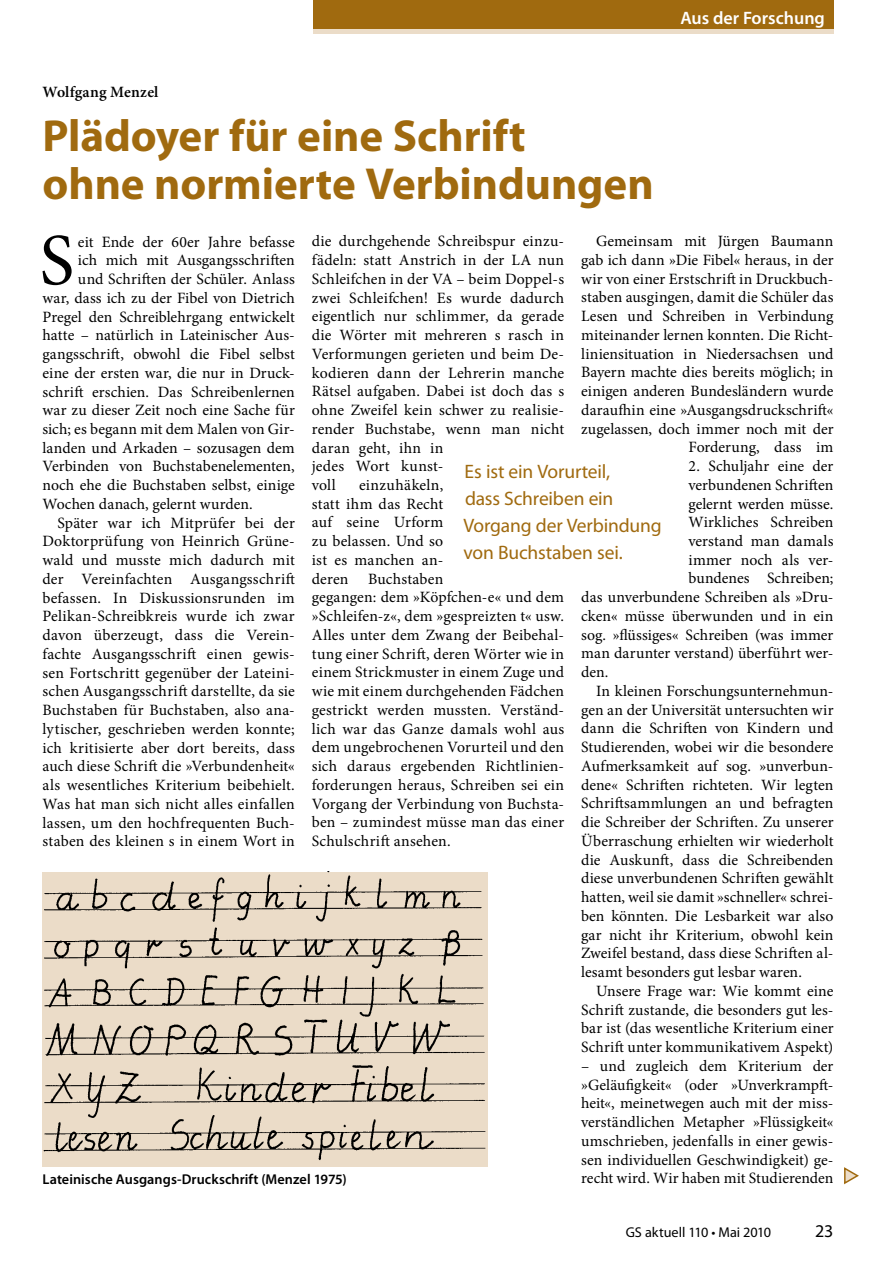
<style>
.page{position:relative;width:893px;height:1263px;background:#fff}
.page>*{position:absolute;margin:0;border:0;box-sizing:border-box;transform-origin:0 0}
.t1{font:73.5px "Minion Pro";color:#000}
.t2{font:700 45px/48px "Myriad Pro";color:#a06a0f}
.t3{font:19.5px/27px "Myriad Pro";letter-spacing:-.005em;color:#a06a0f}
.t4{font:600 18px "Myriad Pro";color:#fff}
.t5{font:18px "Myriad Pro";color:#000}
.t6{font:15.75px/18.8px "Minion Pro";letter-spacing:.01em;color:#000}
.t7{font:600 15.75px "Minion Pro";letter-spacing:.005em;color:#000}
.t8{font:600 14.25px "Myriad Pro";letter-spacing:.005em;color:#000}
.t9{font:14.25px "Myriad Pro";color:#000}
</style>
<div class="page">
<div style="left:313px;top:0;width:520px;height:33px;background:#a06a0f"></div>
<hr style="left:313px;top:30px;width:520px;height:4px;background:#ebdcc8">
<img style="left:43px;top:872px;width:445px;height:294px">
<svg style="left:844px;top:1167px;width:15px;height:18px"></svg>
<p class="t4" style="left:672px;top:6px;width:154px">Praxis: Grundschrift</p>
<p class="t4" style="left:680px;top:6px;width:146px">Aus der Forschung</p>
<p class="t7" style="left:43px;top:81px;width:118px">Wolfgang Menzel</p>
<h2 class="t2" style="left:43px;top:110px;width:613px">Plädoyer für eine Schrift<br>ohne normierte Verbindungen</h2>
<h1 class="t1" style="left:39px;top:211px;width:36px">S</h1>
<p class="t6" style="left:78px;top:232px;width:218px">eit Ende der 60er Jahre befasse</p>
<p class="t6" style="left:312px;top:232px;width:254px">die durchgehende Schreibspur einzu&shy;fädeln: statt Anstrich in der LA nun<br>Schleifchen in der VA – beim Doppel-s zwei Schleifchen! Es wurde dadurch eigentlich nur schlimmer, da gerade die Wörter mit mehreren s rasch in<br>Verformungen gerieten und beim De&shy;kodieren dann der Lehrerin manche<br>Rätsel aufgaben. Dabei ist doch das s ohne Zweifel kein schwer zu realisie&shy;render Buchstabe, wenn man nicht daran geht, ihn in<br>jedes Wort kunst-<br>voll</p>
<p class="t6" style="left:581px;top:232px;width:254px;text-align:right">Gemeinsam mit Jürgen Baumann gab ich dann »Die Fibel« heraus, in der wir von einer Erstschrift in Druckbuch&shy;staben ausgingen, damit die Schüler das Lesen und Schreiben in Verbindung miteinander lernen konnten. Die Richt&shy;liniensituation in Niedersachsen und Bayern machte dies bereits möglich; in einigen anderen Bundesländern wurde daraufhin eine »Ausgangsdruckschrift« zugelassen, doch immer noch mit der Forderung, dass im</p>
<p class="t6" style="left:688px;top:457px;width:146px">2. Schuljahr eine der</p>
<p class="t6" style="left:688px;top:475px;width:146px">verbundenen Schriften</p>
<p class="t6" style="left:688px;top:494px;width:146px">gelernt werden müsse.</p>
<p class="t6" style="left:688px;top:513px;width:146px">Wirkliches Schreiben</p>
<p class="t6" style="left:688px;top:532px;width:146px">verstand man damals</p>
<p class="t6" style="left:688px;top:550px;width:146px">immer noch als ver-</p>
<p class="t6" style="left:688px;top:569px;width:146px">bundenes Schreiben;</p>
<p class="t6" style="left:581px;top:588px;width:254px">das unverbundene Schreiben als »Dru-</p>
<p class="t6" style="left:581px;top:607px;width:254px">cken« müsse überwunden und in ein</p>
<p class="t6" style="left:581px;top:625px;width:254px">sog. »flüssiges« Schreiben (was immer</p>
<p class="t6" style="left:581px;top:644px;width:254px">man darunter verstand) überführt wer-</p>
<p class="t6" style="left:581px;top:663px;width:29px">den.</p>
<p class="t6" style="left:596px;top:682px;width:239px">In kleinen Forschungsunternehmun-</p>
<p class="t6" style="left:581px;top:700px;width:254px">gen an der Universität untersuchten wir</p>
<p class="t6" style="left:581px;top:719px;width:254px">dann die Schriften von Kindern und</p>
<p class="t6" style="left:581px;top:738px;width:254px">Studierenden, wobei wir die besondere</p>
<p class="t6" style="left:581px;top:757px;width:254px">Aufmerksamkeit auf sog. »unverbun-</p>
<p class="t6" style="left:581px;top:775px;width:254px">dene« Schriften richteten. Wir legten</p>
<p class="t6" style="left:581px;top:794px;width:254px">Schriftsammlungen an und befragten</p>
<p class="t6" style="left:581px;top:813px;width:254px">die Schreiber der Schriften. Zu unserer</p>
<p class="t6" style="left:581px;top:831px;width:254px">Überraschung erhielten wir wiederholt</p>
<p class="t6" style="left:581px;top:850px;width:254px">die Auskunft, dass die Schreibenden</p>
<p class="t6" style="left:581px;top:869px;width:254px">diese unverbundenen Schriften gewählt</p>
<p class="t6" style="left:581px;top:888px;width:252px">hatten, weil sie damit »schneller« schrei-</p>
<p class="t6" style="left:581px;top:906px;width:254px">ben könnten. Die Lesbarkeit war also</p>
<p class="t6" style="left:581px;top:925px;width:254px">gar nicht ihr Kriterium, obwohl kein</p>
<p class="t6" style="left:581px;top:944px;width:254px">Zweifel bestand, dass diese Schriften al-</p>
<p class="t6" style="left:581px;top:963px;width:222px">lesamt besonders gut lesbar waren.</p>
<p class="t6" style="left:596px;top:981px;width:239px">Unsere Frage war: Wie kommt eine</p>
<p class="t6" style="left:581px;top:1000px;width:254px">Schrift zustande, die besonders gut les-</p>
<p class="t6" style="left:581px;top:1019px;width:254px">bar ist (das wesentliche Kriterium einer</p>
<p class="t6" style="left:581px;top:1038px;width:254px">Schrift unter kommunikativem Aspekt)</p>
<p class="t6" style="left:581px;top:1056px;width:254px;text-align:justify">– und zugleich dem Kriterium der »Geläufigkeit« (oder »Unverkrampft&shy;heit«, meinetwegen auch mit der miss&shy;verständlichen Metapher »Flüssigkeit« umschrieben, jedenfalls in einer gewis&shy;sen individuellen Geschwindigkeit) ge&shy;recht wird. Wir haben mit Studierenden</p>
<p class="t6" style="left:78px;top:251px;width:218px">ich mich mit Ausgangsschriften</p>
<p class="t6" style="left:78px;top:270px;width:218px">und Schriften der Schüler. Anlass</p>
<p class="t6" style="left:43px;top:288px;width:254px">war, dass ich zu der Fibel von Dietrich</p>
<p class="t6" style="left:43px;top:307px;width:254px">Pregel den Schreiblehrgang entwickelt</p>
<p class="t6" style="left:43px;top:326px;width:254px">hatte – natürlich in Lateinischer Aus-</p>
<p class="t6" style="left:43px;top:345px;width:254px">gangsschrift, obwohl die Fibel selbst</p>
<p class="t6" style="left:43px;top:363px;width:254px">eine der ersten war, die nur in Druck-</p>
<p class="t6" style="left:43px;top:382px;width:254px">schrift erschien. Das Schreibenlernen</p>
<p class="t6" style="left:43px;top:401px;width:254px">war zu dieser Zeit noch eine Sache für</p>
<p class="t6" style="left:43px;top:420px;width:254px">sich; es begann mit dem Malen von Gir-</p>
<p class="t6" style="left:43px;top:438px;width:254px">landen und Arkaden – sozusagen dem</p>
<p class="t6" style="left:43px;top:457px;width:254px">Verbinden von Buchstabenelementen,</p>
<p class="t6" style="left:43px;top:476px;width:254px">noch ehe die Buchstaben selbst, einige</p>
<p class="t6" style="left:43px;top:495px;width:212px">Wochen danach, gelernt wurden.</p>
<p class="t6" style="left:57px;top:513px;width:239px">Später war ich Mitprüfer bei der</p>
<p class="t6" style="left:43px;top:532px;width:254px">Doktorprüfung von Heinrich Grüne-</p>
<p class="t6" style="left:43px;top:551px;width:254px">wald und musste mich dadurch mit</p>
<p class="t6" style="left:43px;top:570px;width:254px">der Vereinfachten Ausgangsschrift</p>
<p class="t6" style="left:43px;top:588px;width:254px">befassen. In Diskussionsrunden im</p>
<p class="t6" style="left:43px;top:607px;width:254px">Pelikan-Schreibkreis wurde ich zwar</p>
<p class="t6" style="left:43px;top:626px;width:254px">davon überzeugt, dass die Verein-</p>
<p class="t6" style="left:43px;top:645px;width:254px">fachte Ausgangsschrift einen gewis-</p>
<p class="t6" style="left:43px;top:663px;width:254px">sen Fortschritt gegenüber der Lateini-</p>
<p class="t6" style="left:43px;top:682px;width:254px">schen Ausgangsschrift darstellte, da sie</p>
<p class="t6" style="left:43px;top:701px;width:254px">Buchstaben für Buchstaben, also ana-</p>
<p class="t6" style="left:43px;top:719px;width:254px">lytischer, geschrieben werden konnte;</p>
<p class="t6" style="left:43px;top:738px;width:254px">ich kritisierte aber dort bereits, dass</p>
<p class="t6" style="left:43px;top:757px;width:254px">auch diese Schrift die »Verbundenheit«</p>
<p class="t6" style="left:43px;top:776px;width:254px">als wesentliches Kriterium beibehielt.</p>
<p class="t6" style="left:43px;top:794px;width:254px">Was hat man sich nicht alles einfallen</p>
<p class="t6" style="left:43px;top:813px;width:254px">lassen, um den hochfrequenten Buch-</p>
<p class="t6" style="left:43px;top:832px;width:254px">staben des kleinen s in einem Wort in</p>
<p class="t3" style="left:463px;top:457px;width:200px">Es ist ein Vorurteil,<br>dass Schreiben ein<br>Vorgang der Verbindung von Buchstaben sei.</p>
<p class="t6" style="left:312px;top:476px;width:254px;text-indent:47px">einzuhäkeln,<br>statt ihm das Recht<br>auf seine Urform<br>zu belassen. Und so<br>ist es manchen an-<br>deren Buchstaben<br>gegangen: dem »Köpfchen-e« und dem »Schleifen-z«, dem »gespreizten t« usw.<br>Alles unter dem Zwang der Beibehal&shy;tung einer Schrift, deren Wörter wie in einem Strickmuster in einem Zuge und wie mit einem durchgehenden Fädchen gestrickt werden mussten. Verständ&shy;lich war das Ganze damals wohl aus dem ungebrochenen Vorurteil und den sich daraus ergebenden Richtlinien&shy;forderungen heraus, Schreiben sei ein<br>Vorgang der Verbindung von Buchsta&shy;ben – zumindest müsse man das einer<br>Schulschrift ansehen.</p>
<p class="t8" style="left:43px;top:1170px;width:306px">Lateinische Ausgangs-Druckschrift (Menzel 1975)</p>
<p class="t9" style="left:626px;top:1223px;width:147px">GS aktuell 110 • Mai 2010</p>
<p class="t5" style="left:815px;top:1220px;width:20px">23</p>
</div>
